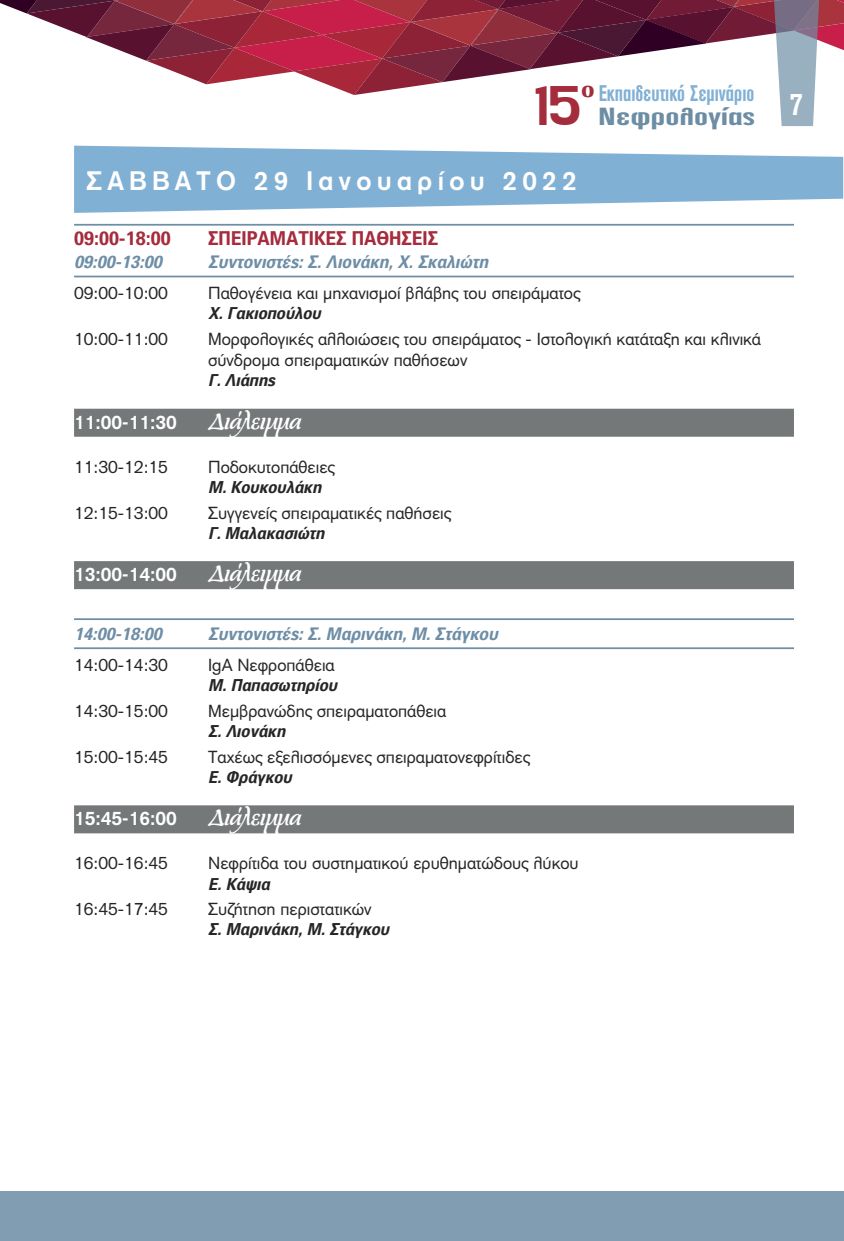
<style>
.page{position:relative;width:844px;height:1241px;background:#fff}
.page>*{position:absolute;margin:0;border:0;box-sizing:border-box;transform-origin:0 0}
.t1{font:39.02px "NPS Signage 1945";color:#a42c3d;scale:.93 1}
.t2{font:700 31.5px "PF Akzidenz Cond";color:#fff}
.t3{font:700 26.25px "PF Akzidenz";letter-spacing:.2em;color:#fff}
.t4{font:700 24.5px "PF Akzidenz Cond";color:#6d8da5;scale:1.44 1}
.t5{font:700 22.4px "PF Akzidenz Cond";color:#81b0d4;scale:.88 1}
.t6{font:700 19.25px "PF Akzidenz";color:#fff}
.t7{font:700 19.25px "PF Paperback";color:#a52b3d}
.t8{font:17.5px/21px "PF Akzidenz";color:#272526}
.t9{font:italic 700 17.5px "PF Paperback";color:#6d8ea6}
.t10{font:italic 700 16.62px "PF Paperback";color:#272526}
.s1{font-family:"PF Mediterra";font-size:29.75px}
</style>
<div class="page">
<svg style="left:74px;top:146px;width:769px;height:67px;fill:#81b0d5"></svg>
<div style="left:0;top:1191px;width:843px;height:49px;background:#819db2"></div>
<svg style="left:0;top:0;width:843px;height:126px"></svg>
<hr style="left:74px;top:224px;width:719px;height:1px;background:#6d8ea6">
<hr style="left:74px;top:275px;width:719px;height:2px;background:#6d8ea6">
<div style="left:74px;top:408px;width:719px;height:28px;background:#757879"></div>
<div style="left:74px;top:561px;width:719px;height:28px;background:#757879"></div>
<hr style="left:74px;top:618px;width:719px;height:2px;background:#6d8ea6">
<hr style="left:74px;top:647px;width:719px;height:2px;background:#6d8ea6">
<div style="left:74px;top:805px;width:719px;height:28px;background:#757879"></div>
<h1 class="t1" style="left:535px;top:88px;width:52px">15</h1>
<p class="t5" style="left:581px;top:80px;width:198px"><sup>o</sup> Eκπαιδευτικό Σεµινάριο</p>
<h3 class="t4" style="left:598px;top:103px;width:111px">Νεφρολογίας</h3>
<h3 class="t3" style="left:87px;top:166px;width:491px">Σαββατο 29 ιανουαρίου 2022</h3>
<p class="t7" style="left:74px;top:226px;width:98px">09:00-18:00</p>
<p class="t7" style="left:208px;top:226px;width:231px">ΣΠΕΙΡΑΜΑΤΙΚΕΣ ΠΑΘΗΣΕΙΣ</p>
<p class="t9" style="left:74px;top:251px;width:94px">09:00-13:00</p>
<p class="t9" style="left:208px;top:251px;width:286px">Συντονιστές: Σ. Λιονάκη, Χ. Σκαλιώτη</p>
<p class="t8" style="left:74px;top:282px;width:95px">09:00-10:00</p>
<p class="t8" style="left:208px;top:282px;width:373px">Παθογένεια και μηχανισμοί βλάβης του σπειράματος</p>
<p class="t10" style="left:208px;top:303px;width:118px">Χ. Γακιοπούλου</p>
<p class="t8" style="left:74px;top:328px;width:95px">10:00-11:00</p>
<p class="t8" style="left:208px;top:328px;width:554px">Μορφολογικές αλλοιώσεις του σπειράματος - Ιστολογική κατάταξη και κλινικά σύνδρομα σπειραματικών παθήσεων</p>
<p class="t10" style="left:208px;top:370px;width:73px">Γ. Λιάπης</p>
<p class="t6" style="left:74px;top:410px;width:229px">11:00-11:30 <span class="s1">Διάλειμμα</span></p>
<p class="t8" style="left:74px;top:456px;width:95px">11:30-12:15</p>
<p class="t8" style="left:208px;top:456px;width:128px">Ποδοκυτοπάθειες</p>
<p class="t10" style="left:208px;top:476px;width:119px">M. Κουκουλάκη</p>
<p class="t8" style="left:74px;top:502px;width:95px">12:15-13:00</p>
<p class="t8" style="left:208px;top:502px;width:244px">Συγγενείς σπειραματικές παθήσεις</p>
<p class="t10" style="left:208px;top:522px;width:122px">Γ. Μαλακασιώτη</p>
<p class="t6" style="left:74px;top:563px;width:229px">13:00-14:00 <span class="s1">Διάλειμμα</span></p>
<p class="t9" style="left:74px;top:622px;width:94px">14:00-18:00</p>
<p class="t9" style="left:208px;top:622px;width:295px">Συντονιστές: Σ. Μαρινάκη, Μ. Στάγκου</p>
<p class="t8" style="left:74px;top:654px;width:95px">14:00-14:30</p>
<p class="t8" style="left:208px;top:654px;width:128px">IgA Νεφροπάθεια</p>
<p class="t10" style="left:208px;top:674px;width:135px">Μ. Παπασωτηρίου</p>
<p class="t8" style="left:74px;top:700px;width:95px">14:30-15:00</p>
<p class="t8" style="left:208px;top:700px;width:240px">Μεμβρανώδης σπειραματοπάθεια</p>
<p class="t10" style="left:208px;top:720px;width:83px">Σ. Λιονάκη</p>
<p class="t8" style="left:74px;top:746px;width:95px">15:00-15:45</p>
<p class="t8" style="left:208px;top:746px;width:323px">Ταχέως εξελισσόμενες σπειραματονεφρίτιδες</p>
<p class="t10" style="left:208px;top:766px;width:89px">E. Φράγκου</p>
<p class="t6" style="left:74px;top:807px;width:229px">15:45-16:00 <span class="s1">Διάλειμμα</span></p>
<p class="t8" style="left:74px;top:852px;width:95px">16:00-16:45</p>
<p class="t8" style="left:208px;top:852px;width:372px">Νεφρίτιδα του συστηματικού ερυθηματώδους λύκου</p>
<p class="t10" style="left:208px;top:873px;width:67px">Ε. Κάψια</p>
<p class="t8" style="left:74px;top:898px;width:95px">16:45-17:45</p>
<p class="t8" style="left:208px;top:898px;width:165px">Συζήτηση περιστατικών</p>
<p class="t10" style="left:208px;top:919px;width:186px">Σ. Μαρινάκη, Μ. Στάγκου</p>
<h2 class="t2" style="left:790px;top:86px;width:14px">7</h2>
</div>
